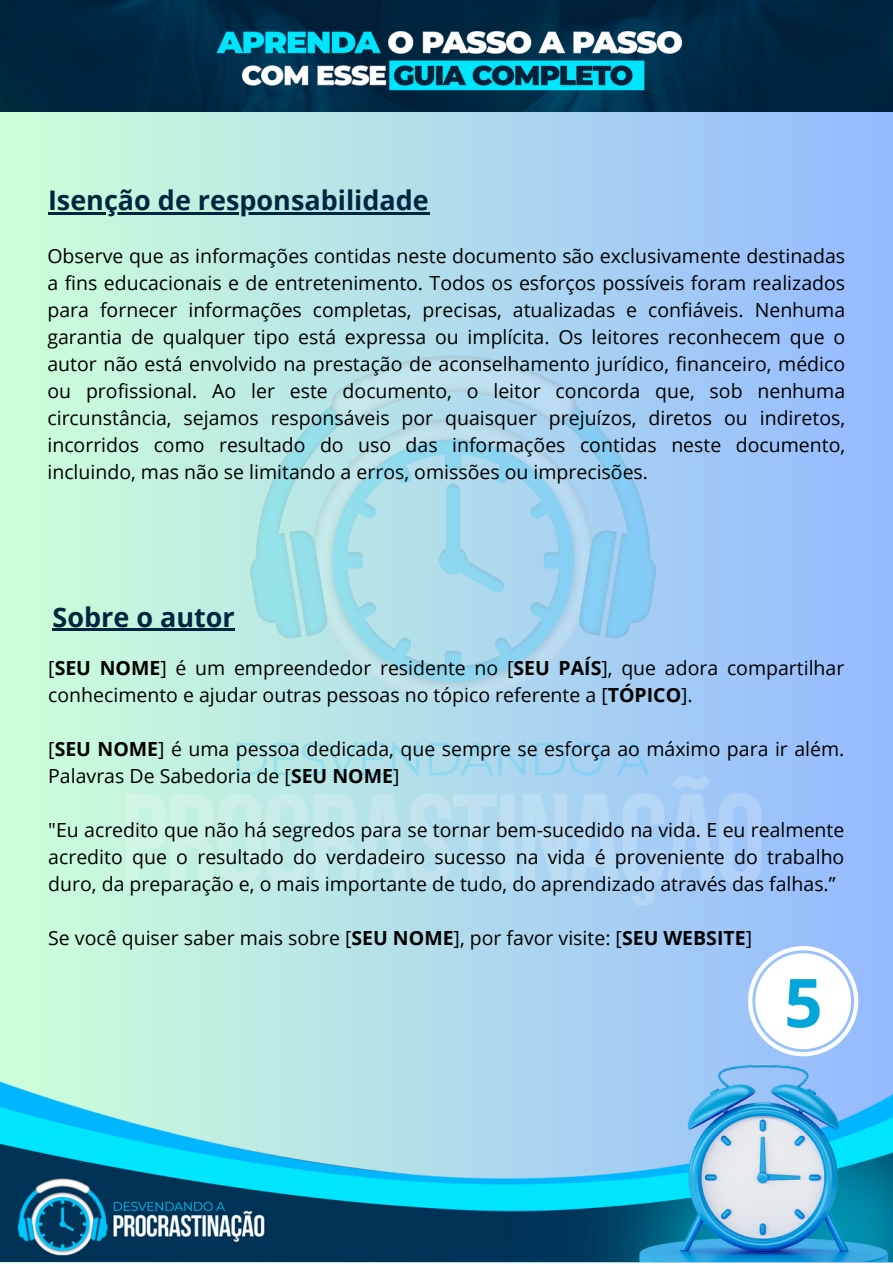
<style>
.page{position:relative;width:893px;height:1264px;background:#fff}
.page>*{position:absolute;margin:0;border:0;box-sizing:border-box;transform-origin:0 0}
.t1{font:700 67.5px "Open Sans";color:#04a6da}
.t2{font:700 27px "Open Sans";color:#00253f}
.t3{font:19.5px/27px "Open Sans";color:#000;text-align:justify}
.s1{font-weight:700}
</style>
<div class="page">
<div style="left:0;top:0;width:892px;height:1262px;background:linear-gradient(to right,#cdffd8,#94baff)"></div>
<hr style="left:48px;top:212px;width:381px;height:3px;background:#00253f">
<img style="left:112px;top:341px;width:668px;height:579px">
<hr style="left:53px;top:628px;width:182px;height:3px;background:#00253f">
<svg style="left:748px;top:946px;width:110px;height:110px"></svg>
<div style="left:755px;top:953px;width:96px;height:96px;background:#fff;border-radius:50%"></div>
<img style="left:0;top:0;width:892px;height:111px">
<img style="left:0;top:1056px;width:892px;height:205px">
<p class="t2" style="left:48px;top:181px;width:382px">Isenção de responsabilidade</p>
<p class="t3" style="left:47px;top:241px;width:799px">Observe que as informações contidas neste documento são exclusivamente destinadas a fins educacionais e de entretenimento. Todos os esforços possíveis foram realizados para fornecer informações completas, precisas, atualizadas e confiáveis. Nenhuma garantia de qualquer tipo está expressa ou implícita. Os leitores reconhecem que o autor não está envolvido na prestação de aconselhamento jurídico, financeiro, médico ou profissional. Ao ler este documento, o leitor concorda que, sob nenhuma circunstância, sejamos responsáveis por quaisquer prejuízos, diretos ou indiretos, incorridos como resultado do uso das informações contidas neste documento, incluindo, mas não se limitando a erros, omissões ou imprecisões.</p>
<p class="t2" style="left:53px;top:597px;width:184px">Sobre o autor</p>
<p class="t3" style="left:48px;top:654px;width:797px">[<span class="s1">SEU NOME</span>] é um empreendedor residente no [<span class="s1">SEU PAÍS</span>], que adora compartilhar conhecimento e ajudar outras pessoas no tópico referente a [<span class="s1">TÓPICO</span>].</p>
<p class="t3" style="left:48px;top:735px;width:797px">[<span class="s1">SEU NOME</span>] é uma pessoa dedicada, que sempre se esforça ao máximo para ir além.<br>Palavras De Sabedoria de [<span class="s1">SEU NOME</span>]</p>
<p class="t3" style="left:48px;top:816px;width:797px">"Eu acredito que não há segredos para se tornar bem-sucedido na vida. E eu realmente acredito que o resultado do verdadeiro sucesso na vida é proveniente do trabalho duro, da preparação e, o mais importante de tudo, do aprendizado através das falhas.”</p>
<p class="t3" style="left:48px;top:923px;width:705px">Se você quiser saber mais sobre [<span class="s1">SEU NOME</span>], por favor visite: [<span class="s1">SEU WEBSITE</span>]</p>
<p class="t1" style="left:784px;top:955px;width:40px">5</p>
</div>
